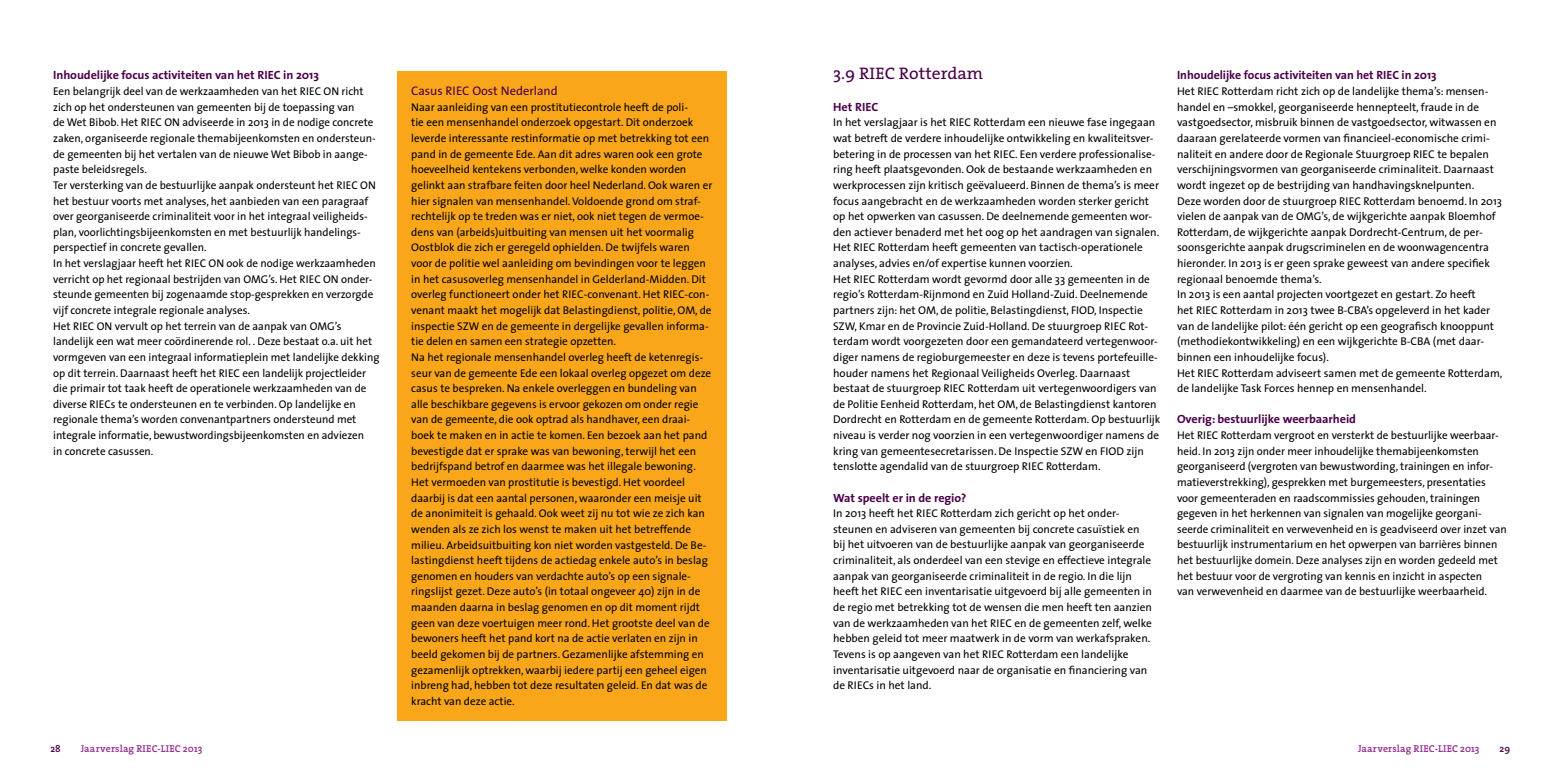
<style>
.page{position:relative;width:1560px;height:780px;background:#fff}
.page>*{position:absolute;margin:0;border:0;box-sizing:border-box;transform-origin:0 0}
.t1{font:16.75px "The Serif";color:#4b0049;scale:1.05 1}
.t2{font:12.5px "The Sans";color:#4b0049}
.t3{font:700 12px "The Sans";letter-spacing:-.005em;color:#4b0049}
.t4{font:11.25px/15.6px "The Sans";color:#000}
.t5{font:600 10px "The Serif";letter-spacing:.01em;color:#92278f}
.t6{font:600 10px "The Serif";color:#4b0049}
</style>
<div class="page">
<div style="left:397px;top:71px;width:329px;height:649px;background:#faa61a"></div>
<p class="t3" style="left:53px;top:65px;width:267px">Inhoudelijke focus activiteiten van het RIEC in 2013</p>
<p class="t4" style="left:53px;top:83px;width:328px">Een belangrijk deel van de werkzaamheden van het RIEC ON richt zich op het ondersteunen van gemeenten bij de toepassing van<br>de Wet Bibob. Het RIEC ON adviseerde in 2013 in de nodige concrete zaken, organiseerde regionale themabijeenkomsten en ondersteun&shy;de gemeenten bij het vertalen van de nieuwe Wet Bibob in aange&shy;paste beleidsregels.<br>Ter versterking van de bestuurlijke aanpak ondersteunt het RIEC ON het bestuur voorts met analyses, het aanbieden van een paragraaf over georganiseerde criminaliteit voor in het integraal veiligheids&shy;plan, voorlichtingsbijeenkomsten en met bestuurlijk handelings&shy;perspectief in concrete gevallen.<br>In het verslagjaar heeft het RIEC ON ook de nodige werkzaamheden verricht op het regionaal bestrijden van OMG’s. Het RIEC ON onder&shy;steunde gemeenten bij zogenaamde stop-gesprekken en verzorgde vijf concrete integrale regionale analyses.<br>Het RIEC ON vervult op het terrein van de aanpak van OMG’s landelijk een wat meer coördinerende rol. . Deze bestaat o.a. uit het vormgeven van een integraal informatieplein met landelijke dekking op dit terrein. Daarnaast heeft het RIEC een landelijk projectleider die primair tot taak heeft de operationele werkzaamheden van de diverse RIECs te ondersteunen en te verbinden. Op landelijke en regionale thema’s worden convenantpartners ondersteund met integrale informatie, bewustwordingsbijeenkomsten en adviezen<br>in concrete casussen.</p>
<p class="t2" style="left:411px;top:80px;width:148px">Casus RIEC Oost Nederland</p>
<p class="t4" style="left:411px;top:99px;width:302px">Naar aanleiding van een prostitutiecontrole heeft de poli-<br>tie een mensenhandel onderzoek opgestart. Dit onderzoek leverde interessante restinformatie op met betrekking tot een pand in de gemeente Ede. Aan dit adres waren ook een grote hoeveelheid kentekens verbonden, welke konden worden gelinkt aan strafbare feiten door heel Nederland. Ook waren er hier signalen van mensenhandel. Voldoende grond om straf&shy;rechtelijk op te treden was er niet, ook niet tegen de vermoe&shy;dens van (arbeids)uitbuiting van mensen uit het voormalig Oostblok die zich er geregeld ophielden. De twijfels waren voor de politie wel aanleiding om bevindingen voor te leggen in het casusoverleg mensenhandel in Gelderland-Midden. Dit overleg functioneert onder het RIEC-convenant. Het RIEC-con&shy;venant maakt het mogelijk dat Belastingdienst, politie, OM, de inspectie SZW en de gemeente in dergelijke gevallen informa&shy;tie delen en samen een strategie opzetten.<br>Na het regionale mensenhandel overleg heeft de ketenregis&shy;seur van de gemeente Ede een lokaal overleg opgezet om deze casus te bespreken. Na enkele overleggen en bundeling van alle beschikbare gegevens is ervoor gekozen om onder regie van de gemeente, die ook optrad als handhaver, een draai&shy;boek te maken en in actie te komen. Een bezoek aan het pand bevestigde dat er sprake was van bewoning, terwijl het een bedrijfspand betrof en daarmee was het illegale bewoning.<br>Het vermoeden van prostitutie is bevestigd. Het voordeel daarbij is dat een aantal personen, waaronder een meisje uit de anonimiteit is gehaald. Ook weet zij nu tot wie ze zich kan wenden als ze zich los wenst te maken uit het betreffende milieu. Arbeidsuitbuiting kon niet worden vastgesteld. De Be&shy;lastingdienst heeft tijdens de actiedag enkele auto’s in beslag genomen en houders van verdachte auto’s op een signale&shy;ringslijst gezet. Deze auto’s (in totaal ongeveer 40) zijn in de maanden daarna in beslag genomen en op dit moment rijdt geen van deze voertuigen meer rond. Het grootste deel van de bewoners heeft het pand kort na de actie verlaten en zijn in beeld gekomen bij de partners. Gezamenlijke afstemming en gezamenlijk optrekken, waarbij iedere partij een geheel eigen inbreng had, hebben tot deze resultaten geleid. En dat was de kracht van deze actie.</p>
<h1 class="t1" style="left:833px;top:60px;width:144px">3.9 RIEC Rotterdam</h1>
<p class="t3" style="left:833px;top:97px;width:47px">Het RIEC</p>
<p class="t4" style="left:833px;top:114px;width:329px">In het verslagjaar is het RIEC Rotterdam een nieuwe fase ingegaan wat betreft de verdere inhoudelijke ontwikkeling en kwaliteitsver&shy;betering in de processen van het RIEC. Een verdere professionalise&shy;ring heeft plaatsgevonden. Ook de bestaande werkzaamheden en werkprocessen zijn kritisch geëvalueerd. Binnen de thema’s is meer focus aangebracht en de werkzaamheden worden sterker gericht op het opwerken van casussen. De deelnemende gemeenten wor&shy;den actiever benaderd met het oog op het aandragen van signalen.<br>Het RIEC Rotterdam heeft gemeenten van tactisch-operationele analyses, advies en/of expertise kunnen voorzien.<br>Het RIEC Rotterdam wordt gevormd door alle 33 gemeenten in de regio’s Rotterdam-Rijnmond en Zuid Holland-Zuid. Deelnemende partners zijn: het OM, de politie, Belastingdienst, FIOD, Inspectie SZW, Kmar en de Provincie Zuid-Holland. De stuurgroep RIEC Rot&shy;terdam wordt voorgezeten door een gemandateerd vertegenwoor&shy;diger namens de regioburgemeester en deze is tevens portefeuille&shy;houder namens het Regionaal Veiligheids Overleg. Daarnaast bestaat de stuurgroep RIEC Rotterdam uit vertegenwoordigers van de Politie Eenheid Rotterdam, het OM, de Belastingdienst kantoren Dordrecht en Rotterdam en de gemeente Rotterdam. Op bestuurlijk niveau is verder nog voorzien in een vertegenwoordiger namens de kring van gemeentesecretarissen. De Inspectie SZW en FIOD zijn tenslotte agendalid van de stuurgroep RIEC Rotterdam.</p>
<p class="t3" style="left:833px;top:487px;width:135px">Wat speelt er in de regio?</p>
<p class="t4" style="left:833px;top:505px;width:320px">In 2013 heeft het RIEC Rotterdam zich gericht op het onder&shy;steunen en adviseren van gemeenten bij concrete casuïstiek en bij het uitvoeren van de bestuurlijke aanpak van georganiseerde criminaliteit, als onderdeel van een stevige en effectieve integrale aanpak van georganiseerde criminaliteit in de regio. In die lijn heeft het RIEC een inventarisatie uitgevoerd bij alle gemeenten in de regio met betrekking tot de wensen die men heeft ten aanzien van de werkzaamheden van het RIEC en de gemeenten zelf, welke hebben geleid tot meer maatwerk in de vorm van werkafspraken.<br>Tevens is op aangeven van het RIEC Rotterdam een landelijke inventarisatie uitgevoerd naar de organisatie en financiering van de RIECs in het land.</p>
<p class="t3" style="left:1176px;top:65px;width:261px">Inhoudelijke focus activiteiten van het RIEC in 2013</p>
<p class="t4" style="left:1176px;top:83px;width:327px">Het RIEC Rotterdam richt zich op de landelijke thema’s: mensen&shy;handel en –smokkel, georganiseerde hennepteelt, fraude in de vastgoedsector, misbruik binnen de vastgoedsector, witwassen en daaraan gerelateerde vormen van financieel-economische crimi&shy;naliteit en andere door de Regionale Stuurgroep RIEC te bepalen verschijningsvormen van georganiseerde criminaliteit. Daarnaast wordt ingezet op de bestrijding van handhavingsknelpunten.<br>Deze worden door de stuurgroep RIEC Rotterdam benoemd. In 2013 vielen de aanpak van de OMG’s, de wijkgerichte aanpak Bloemhof Rotterdam, de wijkgerichte aanpak Dordrecht-Centrum, de per&shy;soonsgerichte aanpak drugscriminelen en de woonwagencentra hieronder. In 2013 is er geen sprake geweest van andere specifiek regionaal benoemde thema’s.<br>In 2013 is een aantal projecten voortgezet en gestart. Zo heeft<br>het RIEC Rotterdam in 2013 twee B-CBA’s opgeleverd in het kader van de landelijke pilot: één gericht op een geografisch knooppunt (methodiekontwikkeling) en een wijkgerichte B-CBA (met daar&shy;binnen een inhoudelijke focus).<br>Het RIEC Rotterdam adviseert samen met de gemeente Rotterdam, de landelijke Task Forces hennep en mensenhandel.</p>
<p class="t3" style="left:1176px;top:409px;width:180px">Overig: bestuurlijke weerbaarheid</p>
<p class="t4" style="left:1176px;top:427px;width:331px">Het RIEC Rotterdam vergroot en versterkt de bestuurlijke weerbaar&shy;heid. In 2013 zijn onder meer inhoudelijke themabijeenkomsten georganiseerd (vergroten van bewustwording, trainingen en infor&shy;matieverstrekking), gesprekken met burgemeesters, presentaties voor gemeenteraden en raadscommissies gehouden, trainingen gegeven in het herkennen van signalen van mogelijke georgani&shy;seerde criminaliteit en verwevenheid en is geadviseerd over inzet van bestuurlijk instrumentarium en het opwerpen van barrières binnen het bestuurlijke domein. Deze analyses zijn en worden gedeeld met het bestuur voor de vergroting van kennis en inzicht in aspecten<br>van verwevenheid en daarmee van de bestuurlijke weerbaarheid.</p>
<p class="t6" style="left:50px;top:740px;width:12px">28</p>
<p class="t5" style="left:81px;top:740px;width:123px">Jaarverslag RIEC-LIEC 2013</p>
<p class="t5" style="left:1357px;top:740px;width:123px">Jaarverslag RIEC-LIEC 2013</p>
<p class="t6" style="left:1499px;top:740px;width:12px">29</p>
</div>
